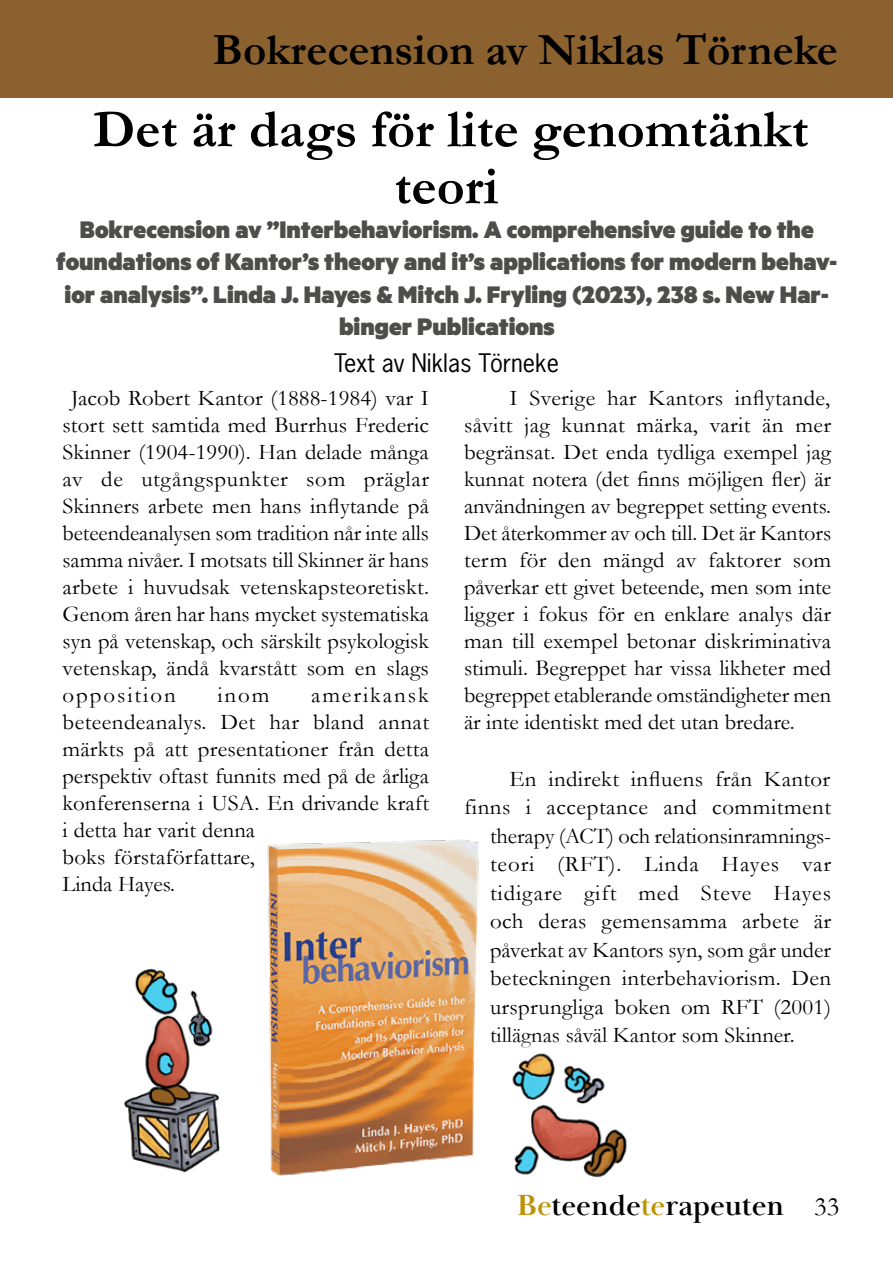
<style>
.page{position:relative;width:893px;height:1263px;background:#fff}
.page>*{position:absolute;margin:0;border:0;box-sizing:border-box;transform-origin:0 0}
.t1{font:700 54px/57px "Garamond";color:#000;text-align:center}
.t2{font:700 45px "Garamond";color:#000}
.t3{font:700 30px "Baskerville Display PT";color:#000}
.t4{font:900 27px/32.4px "Metric";color:#4d4d4c;text-align:center}
.t5{font:24px "News Gothic Std";color:#000}
.t6{font:22.5px/27px "Garamond";letter-spacing:.01em;color:#000;text-align:justify}
.t7{font:22.5px "Garamond";letter-spacing:.04em;color:#000}
.s1{color:#bd9200}
.s2{font-family:"Garamond";font-weight:400;font-size:27px}
</style>
<div class="page">
<div style="left:0;top:0;width:893px;height:98px;background:#8b622f"></div>
<img style="left:267px;top:839px;width:212px;height:337px">
<img style="left:477px;top:1041px;width:150px;height:137px">
<img style="left:123px;top:968px;width:97px;height:205px">
<h2 class="t2" style="left:213px;top:19px;width:627px">Bokrecension av Niklas Törneke</h2>
<h1 class="t1" style="left:93px;top:101px;width:717px">Det är dags för lite genomtänkt teori</h1>
<p class="t4" style="left:56px;top:212px;width:783px">Bokrecension av ”Interbehaviorism. A comprehensive guide to the foundations of Kantor’s theory and it’s applications for modern behav&shy;ior analysis”. Linda J. Hayes &amp; Mitch J. Fryling (2023), 238 s. New Har&shy;binger Publications</p>
<p class="t5" style="left:334px;top:347px;width:226px">Text av Niklas Törneke</p>
<p class="t6" style="left:63px;top:384px;width:368px;text-indent:9px">Jacob Robert Kantor (1888-1984) var I stort sett samtida med Burrhus Frederic Skinner (1904-1990). Han delade många av de utgångspunkter som präglar Skinners arbete men hans inflytande på beteendeanalysen som tradition når inte alls samma nivåer. I motsats till Skinner är hans arbete i huvudsak vetenskapsteoretiskt.<br>Genom åren har hans mycket systematiska syn på vetenskap, och särskilt psykologisk vetenskap, ändå kvarstått som en slags opposition</p>
<p class="t6" style="left:63px;top:681px;width:368px;text-align:left;text-indent:249px">amerikansk beteendeanalys. Det har bland annat märkts på att presentationer från detta perspektiv oftast funnits med på de årliga konferenserna i USA. En drivande kraft i detta har varit denna<br>boks förstaförfattare,<br>Linda Hayes.</p>
<p class="t6" style="left:217px;top:681px;width:54px">inom</p>
<p class="t6" style="left:464px;top:384px;width:369px;text-indent:45px">I Sverige har Kantors inflytande, såvitt jag kunnat märka, varit än mer begränsat. Det enda tydliga exempel jag kunnat notera (det finns möjligen fler) är användningen av begreppet setting events.<br>Det återkommer av och till. Det är Kantors term för den mängd av faktorer som påverkar ett givet beteende, men som inte ligger i fokus för en enklare analys där man till exempel betonar diskriminativa stimuli. Begreppet har vissa likheter med begreppet etablerande omständigheter men är inte identiskt med det utan bredare.</p>
<p class="t6" style="left:509px;top:765px;width:322px">En indirekt influens från Kantor</p>
<p class="t6" style="left:464px;top:793px;width:369px">finns i acceptance and commitment</p>
<p class="t6" style="left:490px;top:822px;width:343px">therapy (ACT) och relationsinramnings-</p>
<p class="t7" style="left:490px;top:849px;width:343px">teori (RFT). Linda Hayes var</p>
<p class="t7" style="left:490px;top:878px;width:343px">tidigare gift med Steve Hayes</p>
<p class="t6" style="left:490px;top:907px;width:343px">och deras gemensamma arbete är</p>
<p class="t6" style="left:490px;top:936px;width:343px">påverkat av Kantors syn, som går under</p>
<p class="t6" style="left:490px;top:964px;width:343px">beteckningen interbehaviorism. Den</p>
<p class="t6" style="left:490px;top:993px;width:343px">ursprungliga boken om RFT (2001)</p>
<p class="t6" style="left:490px;top:1021px;width:306px">tillägnas såväl Kantor som Skinner.</p>
<h3 class="t3" style="left:517px;top:1187px;width:324px"><span class="s1">Be</span>teende<span class="s1">te</span>rapeuten <span class="s2">33</span></h3>
</div>
